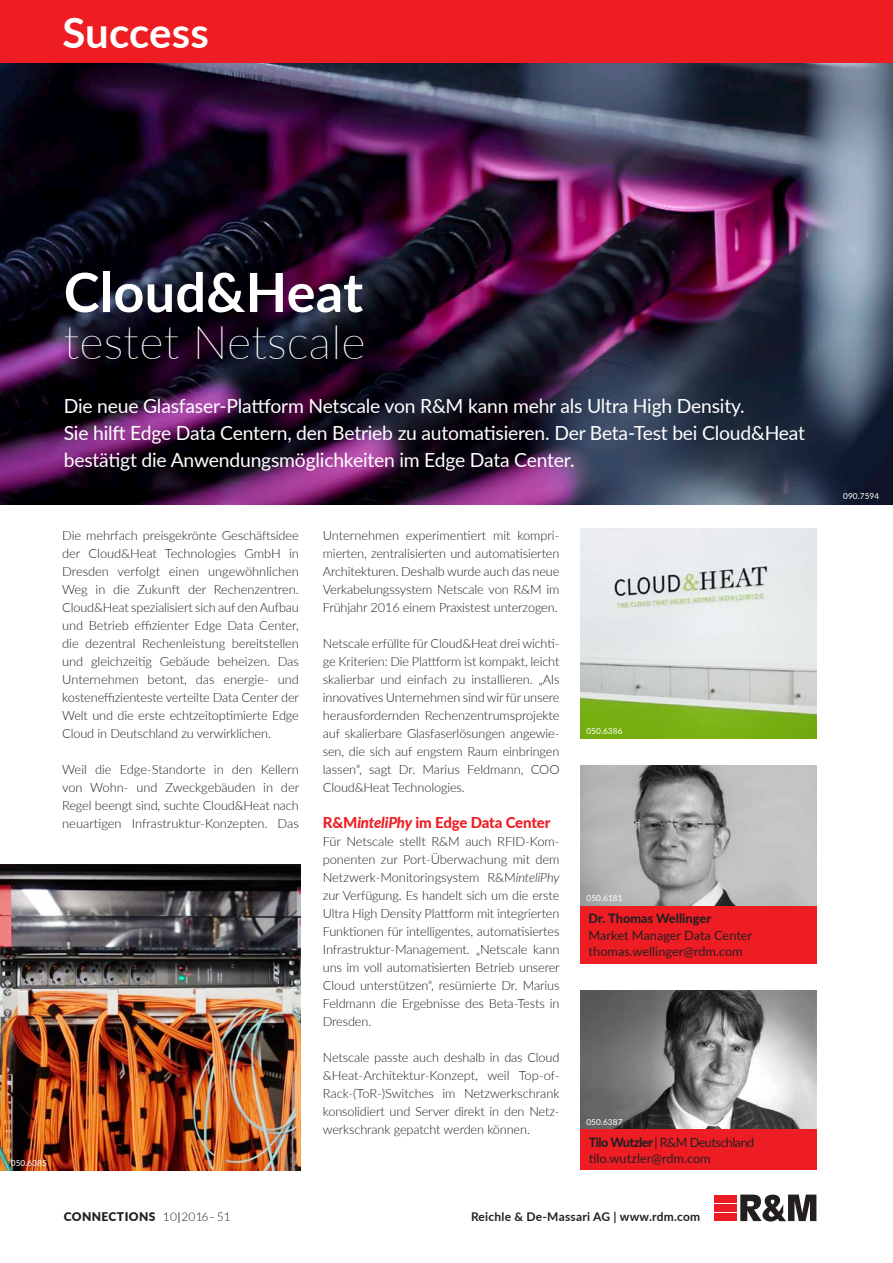
<style>
.page{position:relative;width:893px;height:1263px;background:#fff}
.page>*{position:absolute;margin:0;border:0;box-sizing:border-box;transform-origin:0 0}
.t1{font:700 54px "Lato";letter-spacing:.005em;color:#fff}
.t2{font:100 46.5px "Lato";letter-spacing:.005em;color:#fff}
.t3{font:700 42px "Lato";color:#fff}
.Lead_alle{font:19.5px/27px "Lato";letter-spacing:-.01em;color:#fff}
.Zwischentitel{font:800 15px "Lato";letter-spacing:-.015em;color:#ee1d23}
.Lauftext_d{font:300 12.75px/18px "Lato";letter-spacing:-.01em;color:#231f20;text-align:justify}
.Autor{font:12.75px "Lato";color:#231f20}
.Autor-2{font:800 12.75px "Lato";color:#231f20}
.Autor-3{font:12.75px "Lato";letter-spacing:-.04em;color:#231f20}
.t4{font:700 12px "Lato";letter-spacing:.02em;color:#231f20}
.t5{font:900 12px "Lato";letter-spacing:.035em;color:#231f20}
.Bildnummern{font:8.25px "Lato";letter-spacing:.01em;color:#fff}
.s1{font-style:italic}
.s2{font-weight:400}
.s3{font-weight:800}
.s4{font-weight:300}
.s5{font-weight:300;font-size:15px}
</style>
<div class="page">
<div style="left:0;top:0;width:893px;height:64px;background:#ee1d23"></div>
<img style="left:580px;top:990px;width:236px;height:139px">
<img style="left:0;top:864px;width:300px;height:306px">
<div style="left:580px;top:1129px;width:237px;height:41px;background:#ee1d23"></div>
<img style="left:0;top:64px;width:893px;height:440px">
<img style="left:580px;top:528px;width:237px;height:210px">
<img style="left:580px;top:765px;width:237px;height:141px">
<div style="left:580px;top:906px;width:237px;height:57px;background:#ee1d23"></div>
<svg style="left:740px;top:1194px;width:76px;height:27px"></svg>
<div style="left:714px;top:1204px;width:22px;height:8px;background:#ee1d23"></div>
<div style="left:714px;top:1194px;width:22px;height:8px;background:#ee1d23"></div>
<div style="left:714px;top:1213px;width:22px;height:8px;background:#ee1d23"></div>
<p class="t3" style="left:62px;top:2px;width:148px">Success</p>
<p class="t1" style="left:64px;top:253px;width:301px">Cloud&amp;Heat</p>
<p class="t2" style="left:64px;top:311px;width:303px">testet Netscale</p>
<p class="Lead_alle" style="left:64px;top:392px;width:682px">Die neue Glasfaser-Plattform Netscale von R&amp;M kann mehr als Ultra High Density.</p>
<p class="Lead_alle" style="left:64px;top:419px;width:743px">Sie hilft Edge Data Centern, den Betrieb zu automatisieren. Der Beta-Test bei Cloud&amp;Heat bestätigt die Anwendungsmöglichkeiten im Edge Data Center.</p>
<p class="Lauftext_d" style="left:62px;top:526px;width:238px">Die mehrfach preisgekrönte Geschäftsidee der Cloud&amp;Heat Technologies GmbH in Dresden verfolgt einen ungewöhnlichen Weg in die Zukunft der Rechenzentren.<br>Cloud&amp;Heat spezialisiert sich auf den Aufbau und Betrieb effizienter Edge Data Center, die dezentral Rechenleistung bereitstellen und gleichzeitig Gebäude beheizen. Das Unternehmen betont, das energie- und kosteneffizienteste verteilte Data Center der Welt und die erste echtzeitoptimierte Edge Cloud in Deutschland zu verwirklichen.</p>
<p class="Lauftext_d" style="left:62px;top:760px;width:238px">Weil die Edge-Standorte in den Kellern von Wohn- und Zweckgebäuden in der Regel beengt sind, suchte Cloud&amp;Heat nach neuartigen Infrastruktur-Konzepten. Das</p>
<p class="Bildnummern" style="left:11px;top:1156px;width:38px">050.6385</p>
<p class="Lauftext_d" style="left:323px;top:526px;width:238px">Unternehmen experimentiert mit kompri&shy;mierten, zentralisierten und automatisierten Architekturen. Deshalb wurde auch das neue Verkabelungssystem Netscale von R&amp;M im Frühjahr 2016 einem Praxistest unterzogen.</p>
<p class="Lauftext_d" style="left:323px;top:634px;width:238px">Netscale erfüllte für Cloud&amp;Heat drei wichti&shy;ge Kriterien: Die Plattform ist kompakt, leicht skalierbar und einfach zu installieren. „Als innovatives Unternehmen sind wir für unsere herausfordernden Rechenzentrumsprojekte auf skalierbare Glasfaserlösungen angewie&shy;sen, die sich auf engstem Raum einbringen lassen“, sagt Dr. Marius Feldmann, COO Cloud&amp;Heat Technologies.</p>
<p class="Zwischentitel" style="left:323px;top:811px;width:229px">R&amp;M<span class="s1">inteliPhy</span> im Edge Data Center</p>
<p class="Lauftext_d" style="left:323px;top:832px;width:238px">Für Netscale stellt R&amp;M auch RFID-Kom&shy;ponenten zur Port-Überwachung mit dem Netzwerk-Monitoringsystem R&amp;M<span class="s1">inteliPhy </span>zur Verfügung. Es handelt sich um die erste Ultra High Density Plattform mit integrierten Funktionen für intelligentes, automatisiertes Infrastruktur-Management. „Netscale kann uns im voll automatisierten Betrieb unserer Cloud unterstützen“, resümierte Dr. Marius Feldmann die Ergebnisse des Beta-Tests in Dresden.</p>
<p class="Lauftext_d" style="left:323px;top:1048px;width:238px">Netscale passte auch deshalb in das Cloud &amp;Heat-Architektur-Konzept, weil Top-of-Rack-(ToR-)Switches im Netzwerkschrank konsolidiert und Server direkt in den Netz-</p>
<p class="Lauftext_d" style="left:323px;top:1120px;width:209px">werkschrank gepatcht werden können.</p>
<p class="Bildnummern" style="left:586px;top:725px;width:38px">050.6386</p>
<p class="Bildnummern" style="left:586px;top:892px;width:38px">050.6181</p>
<p class="Autor-2" style="left:586px;top:909px;width:206px">Olga Tysy chnyuk <span class="s2">| P oject Manager</span></p>
<p class="Autor" style="left:586px;top:926px;width:116px">Synergia SE, Ukraine</p>
<p class="Autor" style="left:586px;top:942px;width:164px">olga.ty yachnuk@synergia.ua</p>
<p class="Autor-2" style="left:589px;top:909px;width:124px">Dr. Thomas Wellinger</p>
<p class="Autor" style="left:589px;top:926px;width:165px">Market Manager Data Center</p>
<p class="Autor" style="left:589px;top:942px;width:156px">thomas.wellinger@rdm.com</p>
<p class="Bildnummern" style="left:586px;top:1116px;width:38px">050.6387</p>
<p class="Autor-3" style="left:589px;top:1133px;width:167px"><span class="s3">Tilo Wutzler</span> | R&amp;M Deutschland</p>
<p class="Autor" style="left:589px;top:1149px;width:124px">tilo.wutzler@rdm.com</p>
<p class="t5" style="left:64px;top:1207px;width:169px">CONNECTIONS <span class="s4">10</span><span class="s5">I</span><span class="s4">2016–51</span></p>
<p class="t4" style="left:471px;top:1208px;width:231px">Reichle &amp; De-Massari AG | www.rdm.com</p>
<p class="Bildnummern" style="left:843px;top:490px;width:38px">090.7594</p>
</div>
